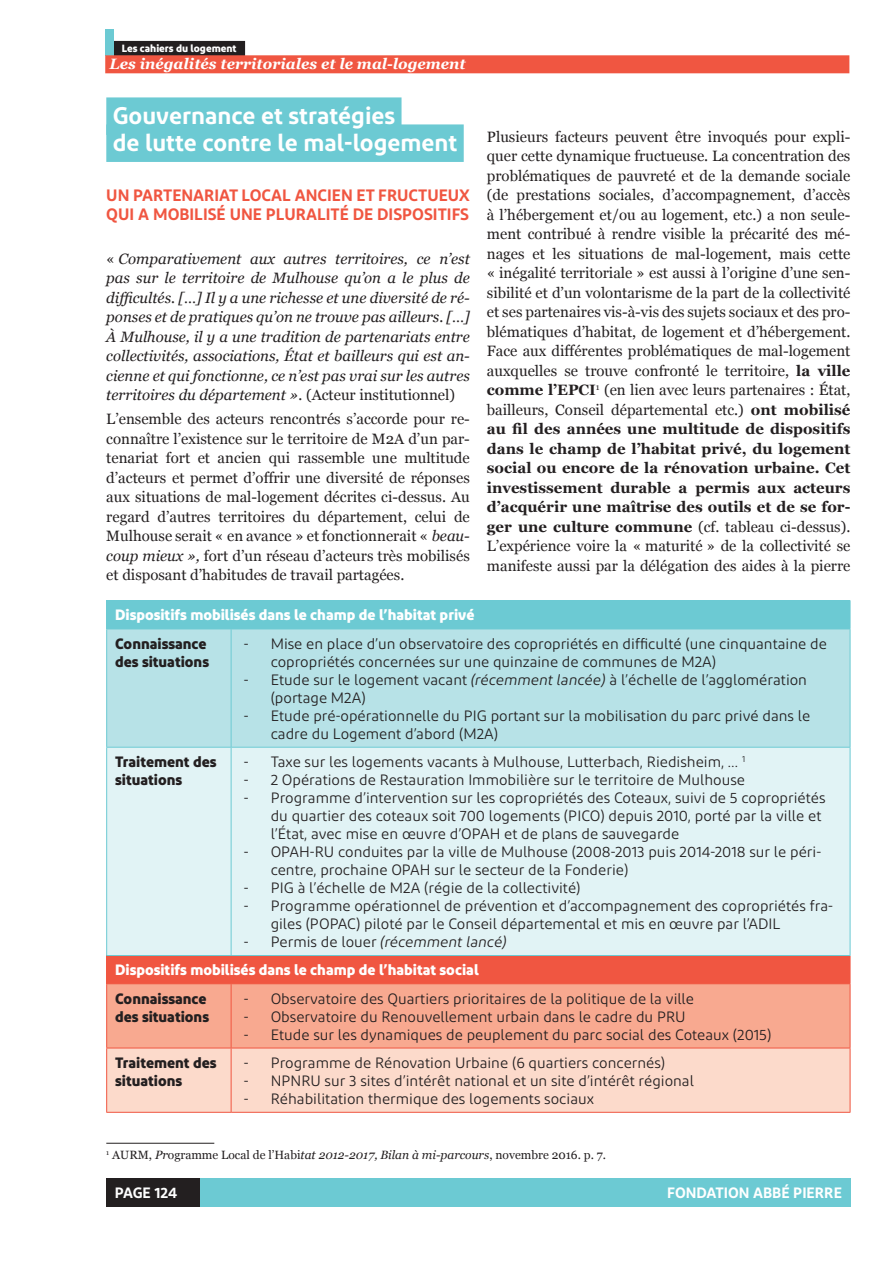
<style>
.page{position:relative;width:893px;height:1263px;background:#fff}
.page>*{position:absolute;margin:0;border:0;box-sizing:border-box;transform-origin:0 0}
.t1{font:600 24px "Diodrum";color:#fff}
.t2{font:600 16.5px/19.5px "Diodrum";color:#f05641}
.t3{font:15px/19.5px "Georgia";color:#231f20;text-align:justify}
.t4{font:15px/18px "Diodrum";color:#231f20}
.t5{font:italic 15px/19.5px "Georgia";color:#231f20;text-align:justify}
.t6{font:700 15px/18px "Diodrum";color:#231f20}
.t7{font:700 15px "Diodrum";color:#fff}
.t8{font:italic 700 15px "Georgia";color:#fff}
.t9{font:italic 15px "Diodrum";color:#231f20}
.t10{font:600 15px "Diodrum";color:#fff}
.Notes_pieds_de_page{font:12px "Georgia";color:#231f20}
.t11{font:700 10.5px "Diodrum";color:#fff}
.s1{font-style:normal}
.s2{font-style:italic}
.s3{font-weight:700}
</style>
<div class="page">
<div style="left:106px;top:1178px;width:744px;height:29px;background:#6ccad3"></div>
<div style="left:106px;top:1178px;width:94px;height:29px;background:#231f20"></div>
<div style="left:113px;top:41px;width:132px;height:15px;background:#231f20"></div>
<div style="left:105px;top:29px;width:8px;height:27px;background:#6ccad3"></div>
<div style="left:105px;top:55px;width:744px;height:18px;background:#f05641"></div>
<div style="left:106px;top:97px;width:296px;height:38px;background:#6ccad3"></div>
<div style="left:106px;top:124px;width:358px;height:38px;background:#6ccad3"></div>
<div style="left:107px;top:601px;width:743px;height:28px;background:#6ccad3"></div>
<div style="left:107px;top:629px;width:743px;height:118px;background:#b7e2e7"></div>
<div style="left:107px;top:748px;width:743px;height:207px;background:#e1f3f5"></div>
<div style="left:107px;top:955px;width:743px;height:29px;background:#f05641"></div>
<div style="left:107px;top:984px;width:743px;height:64px;background:#f8a990"></div>
<div style="left:107px;top:1049px;width:743px;height:63px;background:#fcdacb"></div>
<svg style="left:106px;top:956px;width:1px;height:27px"></svg>
<svg style="left:850px;top:956px;width:1px;height:27px"></svg>
<hr style="left:106px;top:983px;width:125px;height:1px;background:#f05641">
<hr style="left:106px;top:984px;width:1px;height:64px;background:#f05641">
<hr style="left:231px;top:984px;width:1px;height:64px;background:#f05641">
<hr style="left:850px;top:984px;width:1px;height:64px;background:#f05641">
<hr style="left:106px;top:1048px;width:125px;height:1px;background:#f05641">
<hr style="left:106px;top:1048px;width:1px;height:64px;background:#f05641">
<hr style="left:231px;top:1048px;width:619px;height:1px;background:#f05641">
<hr style="left:231px;top:1048px;width:1px;height:64px;background:#f05641">
<hr style="left:850px;top:1048px;width:1px;height:64px;background:#f05641">
<hr style="left:106px;top:1112px;width:125px;height:1px;background:#f05641">
<hr style="left:231px;top:1112px;width:619px;height:1px;background:#f05641">
<hr style="left:106px;top:600px;width:125px;height:1px;background:#6ccad3">
<svg style="left:106px;top:601px;width:1px;height:27px"></svg>
<hr style="left:231px;top:600px;width:619px;height:1px;background:#6ccad3">
<svg style="left:850px;top:601px;width:1px;height:27px"></svg>
<hr style="left:106px;top:628px;width:125px;height:1px;background:#6ccad3">
<hr style="left:106px;top:629px;width:1px;height:118px;background:#6ccad3">
<hr style="left:231px;top:629px;width:1px;height:118px;background:#6ccad3">
<hr style="left:850px;top:629px;width:1px;height:118px;background:#6ccad3">
<hr style="left:106px;top:747px;width:125px;height:1px;background:#6ccad3">
<hr style="left:106px;top:748px;width:1px;height:207px;background:#6ccad3">
<hr style="left:231px;top:747px;width:619px;height:1px;background:#6ccad3">
<hr style="left:231px;top:748px;width:1px;height:207px;background:#6ccad3">
<hr style="left:850px;top:748px;width:1px;height:207px;background:#6ccad3">
<hr style="left:106px;top:955px;width:125px;height:1px;background:#6ccad3">
<hr style="left:231px;top:955px;width:619px;height:1px;background:#6ccad3">
<hr style="left:106px;top:1143px;width:108px;height:1px;background:#231f20">
<p class="t11" style="left:122px;top:41px;width:116px">Les cahiers du logement</p>
<p class="t8" style="left:109px;top:53px;width:358px">Les inégalités territoriales et le mal-logement</p>
<h2 class="t1" style="left:113px;top:100px;width:284px">Gouvernance et stratégies</h2>
<h2 class="t1" style="left:113px;top:127px;width:346px">de lutte contre le mal-logement</h2>
<h3 class="t2" style="left:106px;top:185px;width:365px">UN PARTENARIAT LOCAL ANCIEN ET FRUCTUEUX<br>QUI A MOBILISÉ UNE PLURALITÉ DE DISPOSITIFS</h3>
<p class="t5" style="left:106px;top:248px;width:365px"><span class="s1">«</span> Comparativement aux autres territoires, ce n’est pas sur le territoire de Mulhouse qu’on a le plus de difficultés. […] Il y a une richesse et une diversité de ré&shy;ponses et de pratiques qu’on ne trouve pas ailleurs. […] À Mulhouse, il y a une tradition de partenariats entre collectivités, associations, État et bailleurs qui est an&shy;cienne et qui fonctionne, ce n’est pas vrai sur les autres territoires du département ». <span class="s1">(Acteur institutionnel)</span></p>
<p class="t3" style="left:106px;top:409px;width:365px">L’ensemble des acteurs rencontrés s’accorde pour re&shy;connaître l’existence sur le territoire de M2A d’un par&shy;tenariat fort et ancien qui rassemble une multitude d’acteurs et permet d’offrir une diversité de réponses aux situations de mal-logement décrites ci-dessus. Au regard d’autres territoires du département, celui de Mulhouse serait « en avance » et fonctionnerait « <span class="s2">beau&shy;coup mieux »,</span> fort d’un réseau d’acteurs très mobilisés et disposant d’habitudes de travail partagées.</p>
<p class="t3" style="left:487px;top:126px;width:365px">Plusieurs facteurs peuvent être invoqués pour expli&shy;quer cette dynamique fructueuse. La concentration des problématiques de pauvreté et de la demande sociale (de prestations sociales, d’accompagnement, d’accès à l’hébergement et/ou au logement, etc.) a non seule&shy;ment contribué à rendre visible la précarité des mé&shy;nages et les situations de mal-logement, mais cette « inégalité territoriale » est aussi à l’origine d’une sen&shy;sibilité et d’un volontarisme de la part de la collectivité et ses partenaires vis-à-vis des sujets sociaux et des pro&shy;blématiques d’habitat, de logement et d’hébergement.<br>Face aux différentes problématiques de mal-logement auxquelles se trouve confronté le territoire, <span class="s3">la ville comme l’EPCI</span><sup>1</sup> (en lien avec leurs partenaires : État, bailleurs, Conseil départemental etc.) <span class="s3">ont mobilisé au fil des années une multitude de dispositifs dans le champ de l’habitat privé, du logement social ou encore de la rénovation urbaine. Cet investissement durable a permis aux acteurs d’acquérir une maîtrise des outils et de se for&shy;ger une culture commune</span> (cf. tableau ci-dessus).<br>L’expérience voire la « maturité » de la collectivité se manifeste aussi par la délégation des aides à la pierre</p>
<p class="t7" style="left:115px;top:605px;width:361px">Dispositifs mobilisés dans le champ de l’habitat privé</p>
<p class="t6" style="left:115px;top:634px;width:95px">Connaissance des situations</p>
<p class="t4" style="left:271px;top:634px;width:558px;text-indent:-27px">- Mise en place d’un observatoire des copropriétés en difficulté (une cinquantaine de copropriétés concernées sur une quinzaine de communes de M2A)</p>
<p class="t4" style="left:271px;top:670px;width:538px;text-indent:-27px">- Etude sur le logement vacant <span class="s2">(récemment lancée)</span> à l’échelle de l’agglomération (portage M2A)</p>
<p class="t4" style="left:271px;top:706px;width:541px;text-indent:-27px">- Etude pré-opérationnelle du PIG portant sur la mobilisation du parc privé dans le cadre du Logement d’abord (M2A)</p>
<p class="t6" style="left:115px;top:752px;width:103px">Traitement des situations</p>
<p class="t4" style="left:244px;top:752px;width:503px">- Taxe sur les logements vacants à Mulhouse, Lutterbach, Riedisheim, … <sup>1</sup></p>
<p class="t4" style="left:244px;top:770px;width:503px">- 2 Opérations de Restauration Immobilière sur le territoire de Mulhouse</p>
<p class="t4" style="left:271px;top:788px;width:556px;text-indent:-27px">- Programme d’intervention sur les copropriétés des Coteaux, suivi de 5 copropriétés du quartier des coteaux soit 700 logements (PICO) depuis 2010, porté par la ville et l’État, avec mise en œuvre d’OPAH et de plans de sauvegarde</p>
<p class="t4" style="left:271px;top:842px;width:552px;text-indent:-27px">- OPAH-RU conduites par la ville de Mulhouse (2008-2013 puis 2014-2018 sur le péri&shy;centre, prochaine OPAH sur le secteur de la Fonderie)</p>
<p class="t4" style="left:244px;top:878px;width:338px">- PIG à l’échelle de M2A (régie de la collectivité)</p>
<p class="t4" style="left:271px;top:896px;width:564px;text-indent:-27px">- Programme opérationnel de prévention et d’accompagnement des copropriétés fra&shy;giles (POPAC) piloté par le Conseil départemental et mis en œuvre par l’ADIL</p>
<p class="t9" style="left:244px;top:933px;width:264px"><span class="s1">- Permis de louer</span> (récemment lancé)</p>
<p class="t7" style="left:115px;top:960px;width:365px">Dispositifs mobilisés dans le champ de l’habitat social</p>
<p class="t6" style="left:115px;top:989px;width:95px">Connaissance des situations</p>
<p class="t4" style="left:244px;top:989px;width:452px">- Observatoire des Quartiers prioritaires de la politique de la ville</p>
<p class="t4" style="left:244px;top:1007px;width:443px">- Observatoire du Renouvellement urbain dans le cadre du PRU</p>
<p class="t4" style="left:244px;top:1025px;width:529px">- Etude sur les dynamiques de peuplement du parc social des Coteaux (2015)</p>
<p class="t6" style="left:115px;top:1053px;width:103px">Traitement des situations</p>
<p class="t4" style="left:244px;top:1053px;width:423px">- Programme de Rénovation Urbaine (6 quartiers concernés)</p>
<p class="t4" style="left:244px;top:1071px;width:452px">- NPNRU sur 3 sites d’intérêt national et un site d’intérêt régional</p>
<p class="t4" style="left:244px;top:1089px;width:352px">- Réhabilitation thermique des logements sociaux</p>
<p class="Notes_pieds_de_page" style="left:106px;top:1146px;width:501px"><sup>1</sup> AURM, <span class="s2">Pr</span>ogramme Local de l’Habi<span class="s2">tat 2012-2017, Bilan à mi-parcours</span>, novembre 2016. p. 7.</p>
<p class="t10" style="left:115px;top:1183px;width:64px">PAGE 124</p>
<p class="t10" style="left:667px;top:1183px;width:176px">FONDATION ABBÉ PIERRE</p>
</div>
